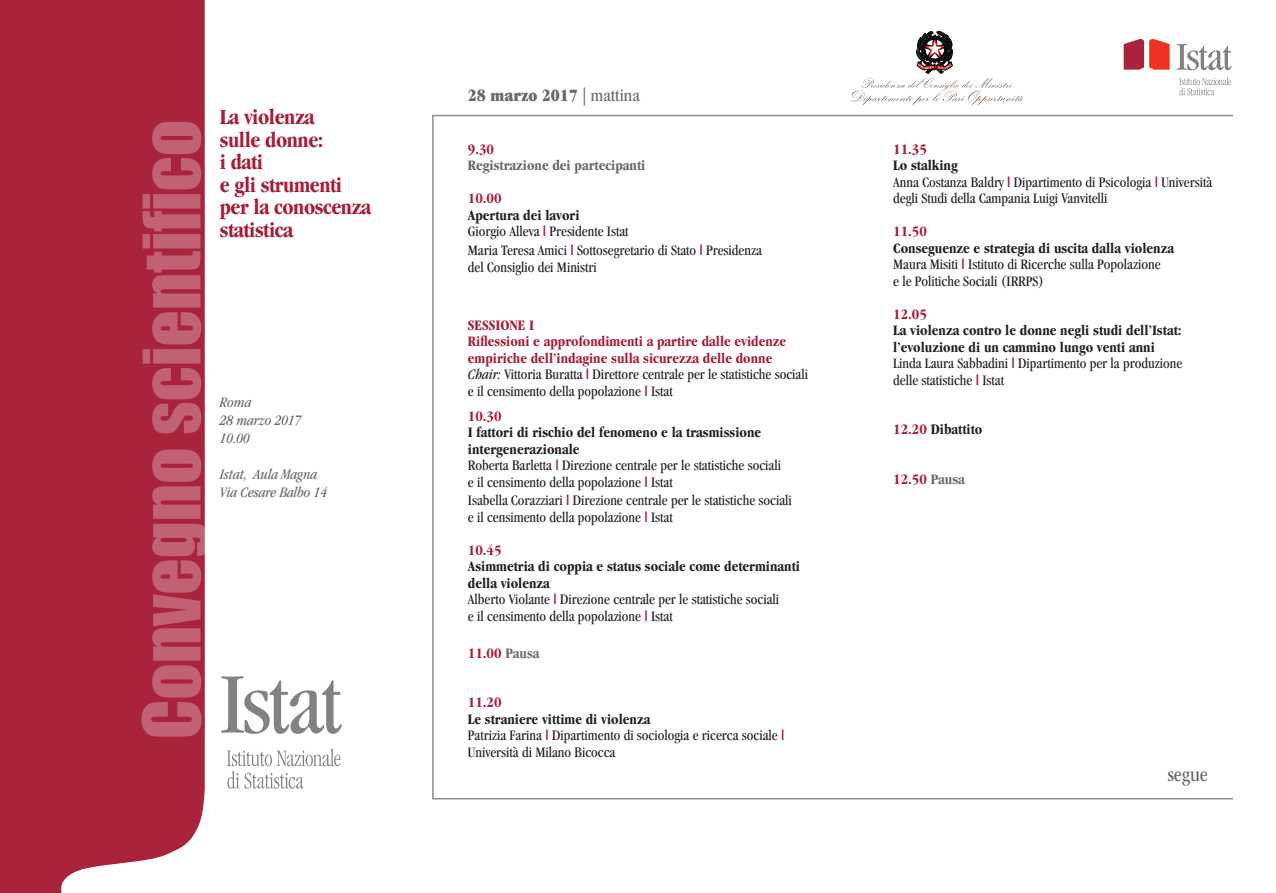
<style>
.page{position:relative;width:1276px;height:893px;background:#fff}
.page>*{position:absolute;margin:0;border:0;box-sizing:border-box;transform-origin:0 0}
.t1{font:700 condensed 22.5px/22.5px "Garamond";letter-spacing:-.02em;color:#a51f3a}
.t2{font:condensed 21px "ITC Garamond Std";color:#64696d}
.t3{font:ultra-condensed 18px "Garamond";color:#64696d}
.t4{font:condensed 15px/16.5px "Garamond";color:#231f20}
.t5{font:700 condensed 15px/16.5px "Garamond";color:#231f20}
.t6{font:700 condensed 15px/16.5px "Garamond";color:#a51f3a}
.t7{font:italic condensed 15px "Garamond";color:#64696d}
.t8{font:700 condensed 15px "Garamond";color:#64696d}
.s1{font-family:"ITC Garamond Std";font-stretch:condensed}
.s2{font-weight:700;color:#a51f3a}
.s3{font-style:italic}
.s4{font-weight:700}
.s5{color:#6c6d70}
.s6{color:#a51f3a}
</style>
<div class="page">
<svg style="left:227px;top:749px;width:113px;height:40px"></svg>
<svg style="left:221px;top:676px;width:121px;height:58px"></svg>
<div style="left:0;top:0;width:205px;height:893px;background:#a9233d"></div>
<svg style="left:141px;top:122px;width:64px;height:615px;background:#b6465c"></svg>
<svg style="left:1179px;top:77px;width:52px;height:18px"></svg>
<svg style="left:1176px;top:44px;width:55px;height:26px"></svg>
<svg style="left:1123px;top:39px;width:46px;height:31px"></svg>
<svg style="left:850px;top:31px;width:173px;height:74px"></svg>
<p class="t1" style="left:220px;top:106px;width:153px">La violenza<br>sulle donne:<br>i dati<br>e gli strumenti per la conoscenza statistica</p>
<p class="t7" style="left:220px;top:394px;width:33px">Roma</p>
<p class="t7" style="left:220px;top:412px;width:83px">28 marzo 2017</p>
<p class="t7" style="left:220px;top:430px;width:31px">10.00</p>
<p class="t7" style="left:220px;top:466px;width:99px">Istat, Aula Magna</p>
<p class="t7" style="left:220px;top:484px;width:109px">Via Cesare Balbo 14</p>
<p class="t3" style="left:468px;top:85px;width:173px">28 marzo 2017 <span class="s1">| mattina</span></p>
<p class="t6" style="left:468px;top:141px;width:28px">9.30</p>
<p class="t8" style="left:468px;top:157px;width:179px">Registrazione dei partecipanti</p>
<p class="t6" style="left:468px;top:190px;width:35px">10.00</p>
<p class="t5" style="left:468px;top:207px;width:113px">Apertura dei lavori</p>
<p class="t4" style="left:468px;top:223px;width:162px">Giorgio Alleva <span class="s2">|</span> Presidente Istat</p>
<p class="t4" style="left:468px;top:242px;width:296px">Maria Teresa Amici <span class="s2">|</span> Sottosegretario di Stato <span class="s2">|</span> Presidenza del Consiglio dei Ministri</p>
<p class="t6" style="left:468px;top:316px;width:68px">SESSIONE I</p>
<p class="t6" style="left:468px;top:333px;width:320px">Riflessioni e approfondimenti a partire dalle evidenze empiriche dell’indagine sulla sicurezza delle donne</p>
<p class="t4" style="left:468px;top:366px;width:342px"><span class="s3">Chair:</span> Vittoria Buratta <span class="s2">|</span> Direttore centrale per le statistiche sociali e il censimento della popolazione <span class="s2">|</span> Istat</p>
<p class="t6" style="left:468px;top:407px;width:35px">10.30</p>
<p class="t5" style="left:468px;top:424px;width:295px">I fattori di rischio del fenomeno e la trasmissione intergenerazionale</p>
<p class="t4" style="left:468px;top:457px;width:315px">Roberta Barletta <span class="s2">|</span> Direzione centrale per le statistiche sociali e il censimento della popolazione <span class="s2">|</span> Istat</p>
<p class="t4" style="left:468px;top:492px;width:325px">Isabella Corazziari <span class="s2">|</span> Direzione centrale per le statistiche sociali e il censimento della popolazione <span class="s2">|</span> Istat</p>
<p class="t4" style="left:468px;top:542px;width:334px"><span class="s2">10.45<br></span><span class="s4">Asimmetria di coppia e status sociale come determinanti della violenza<br></span>Alberto Violante <span class="s2">|</span> Direzione centrale per le statistiche sociali<br>e il censimento della popolazione <span class="s2">|</span> Istat</p>
<p class="t6" style="left:468px;top:645px;width:73px">11.00 <span class="s5">Pausa</span></p>
<p class="t6" style="left:468px;top:694px;width:35px">11.20</p>
<p class="t5" style="left:468px;top:711px;width:184px">Le straniere vittime di violenza</p>
<p class="t4" style="left:468px;top:727px;width:318px">Patrizia Farina <span class="s2">|</span> Dipartimento di sociologia e ricerca sociale <span class="s2">|<br></span>Università di Milano Bicocca</p>
<p class="t6" style="left:893px;top:141px;width:35px">11.35</p>
<p class="t5" style="left:893px;top:157px;width:66px">Lo stalking</p>
<p class="t4" style="left:893px;top:174px;width:320px">Anna Costanza Baldry <span class="s2">|</span> Dipartimento di Psicologia <span class="s2">|</span> Università degli Studi della Campania Luigi Vanvitelli</p>
<p class="t6" style="left:893px;top:223px;width:35px">11.50</p>
<p class="t5" style="left:893px;top:240px;width:282px">Conseguenze e strategia di uscita dalla violenza</p>
<p class="t4" style="left:893px;top:256px;width:269px">Maura Misiti <span class="s2">|</span> Istituto di Ricerche sulla Popolazione e le Politiche Sociali (IRRPS)</p>
<p class="t6" style="left:893px;top:306px;width:35px">12.05</p>
<p class="t5" style="left:893px;top:322px;width:290px">La violenza contro le donne negli studi dell’Istat: l’evoluzione di un cammino lungo venti anni</p>
<p class="t4" style="left:893px;top:355px;width:291px">Linda Laura Sabbadini <span class="s2">|</span> Dipartimento per la produzione delle statistiche <span class="s2">|</span> Istat</p>
<p class="t5" style="left:893px;top:421px;width:91px"><span class="s6">12.20</span> Dibattito</p>
<p class="t6" style="left:893px;top:471px;width:73px">12.50 <span class="s5">Pausa</span></p>
<p class="t2" style="left:1168px;top:763px;width:41px">segue</p>
</div>
